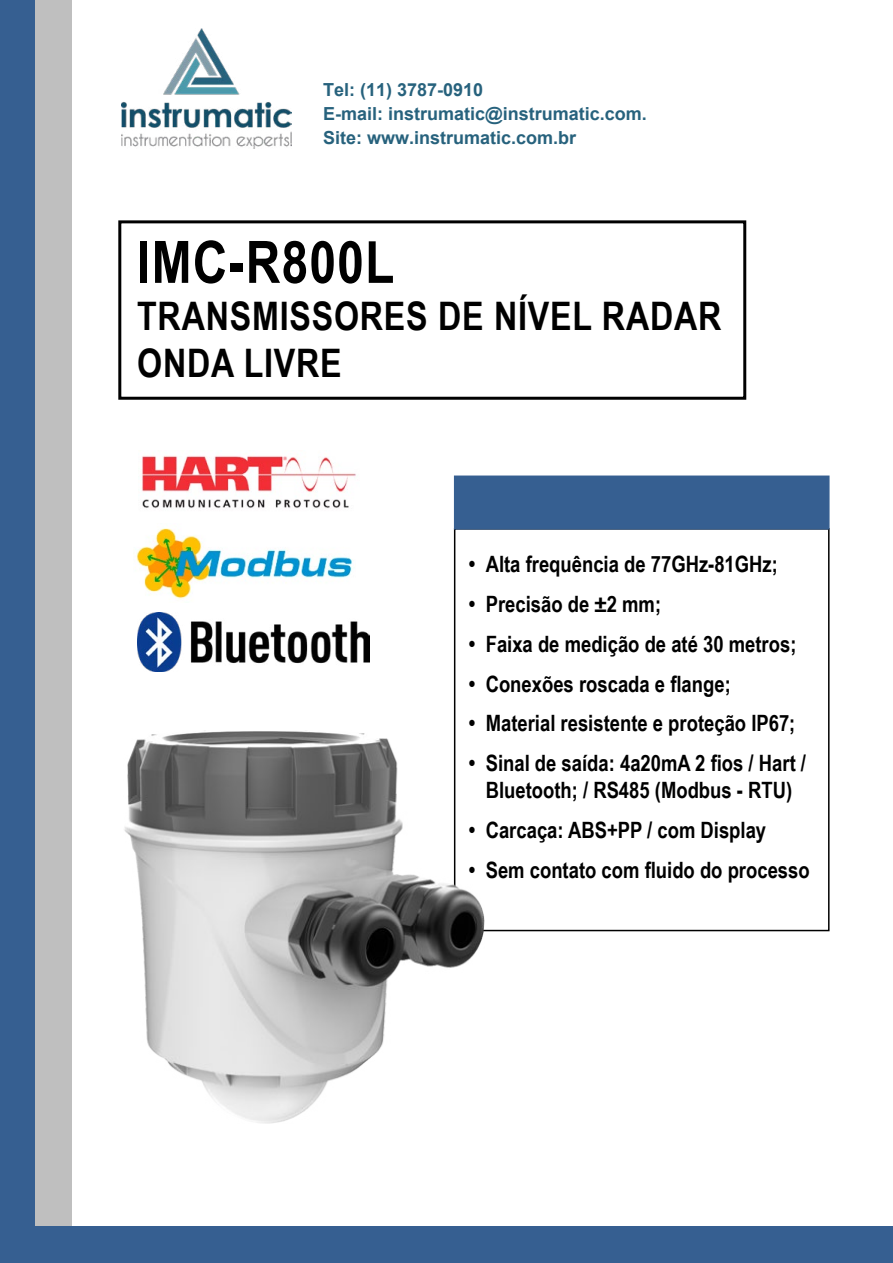
<style>
.page{position:relative;width:893px;height:1263px;background:#fff}
.page>*{position:absolute;margin:0;border:0;box-sizing:border-box;transform-origin:0 0}
.t1{font:700 58.5px "Arial Narrow";letter-spacing:.02em;color:#000}
.t2{font:700 39.3px/47.1px "Arial Narrow";letter-spacing:.02em;color:#000}
.t3{font:700 22.5px/27px "Arial Narrow";color:#000;text-align:center}
.t4{font:700 18px/24px "Arial";color:#27627d}
</style>
<div class="page">
<div style="left:0;top:0;width:36px;height:1263px;background:#365f91"></div>
<div style="left:36px;top:0;width:36px;height:1263px;background:#bfbfbf"></div>
<div style="left:0;top:1227px;width:893px;height:36px;background:#365f91"></div>
<div style="left:454px;top:528px;width:375px;height:403px;border:2px solid #000"></div>
<div style="left:454px;top:475px;width:375px;height:54px;background:#365f91;border:2px solid #365f91"></div>
<img style="left:122px;top:29px;width:170px;height:119px">
<div style="left:118px;top:220px;width:628px;height:180px;border:3px solid #000"></div>
<img style="left:141px;top:455px;width:215px;height:54px">
<img style="left:136px;top:528px;width:216px;height:72px">
<img style="left:137px;top:612px;width:233px;height:60px">
<img style="left:124px;top:731px;width:360px;height:393px">
<p class="t4" style="left:323px;top:78px;width:325px">Tel: (11) 3787-0910<br>E-mail: instrumatic@instrumatic.com.<br>Site: www.instrumatic.com.br</p>
<h1 class="t1" style="left:137px;top:218px;width:259px">IMC-R800L</h1>
<h2 class="t2" style="left:137px;top:291px;width:586px">TRANSMISSORES DE NÍVEL RADAR<br>ONDA LIVRE</h2>
<p class="t3" style="left:469px;top:550px;width:311px">• Alta frequência de 77GHz-81GHz;</p>
<p class="t3" style="left:469px;top:590px;width:194px">• Precisão de ±2 mm;</p>
<p class="t3" style="left:469px;top:629px;width:329px">• Faixa de medição de até 30 metros;</p>
<p class="t3" style="left:469px;top:669px;width:264px">• Conexões roscada e flange;</p>
<p class="t3" style="left:469px;top:709px;width:328px">• Material resistente e proteção IP67;</p>
<p class="t3" style="left:469px;top:749px;width:339px">• Sinal de saída: 4a20mA 2 fios / Hart /<br>Bluetooth; / RS485 (Modbus - RTU)</p>
<p class="t3" style="left:469px;top:815px;width:299px">• Carcaça: ABS+PP / com Display</p>
<p class="t3" style="left:469px;top:855px;width:342px">• Sem contato com fluido do processo</p>
</div>
